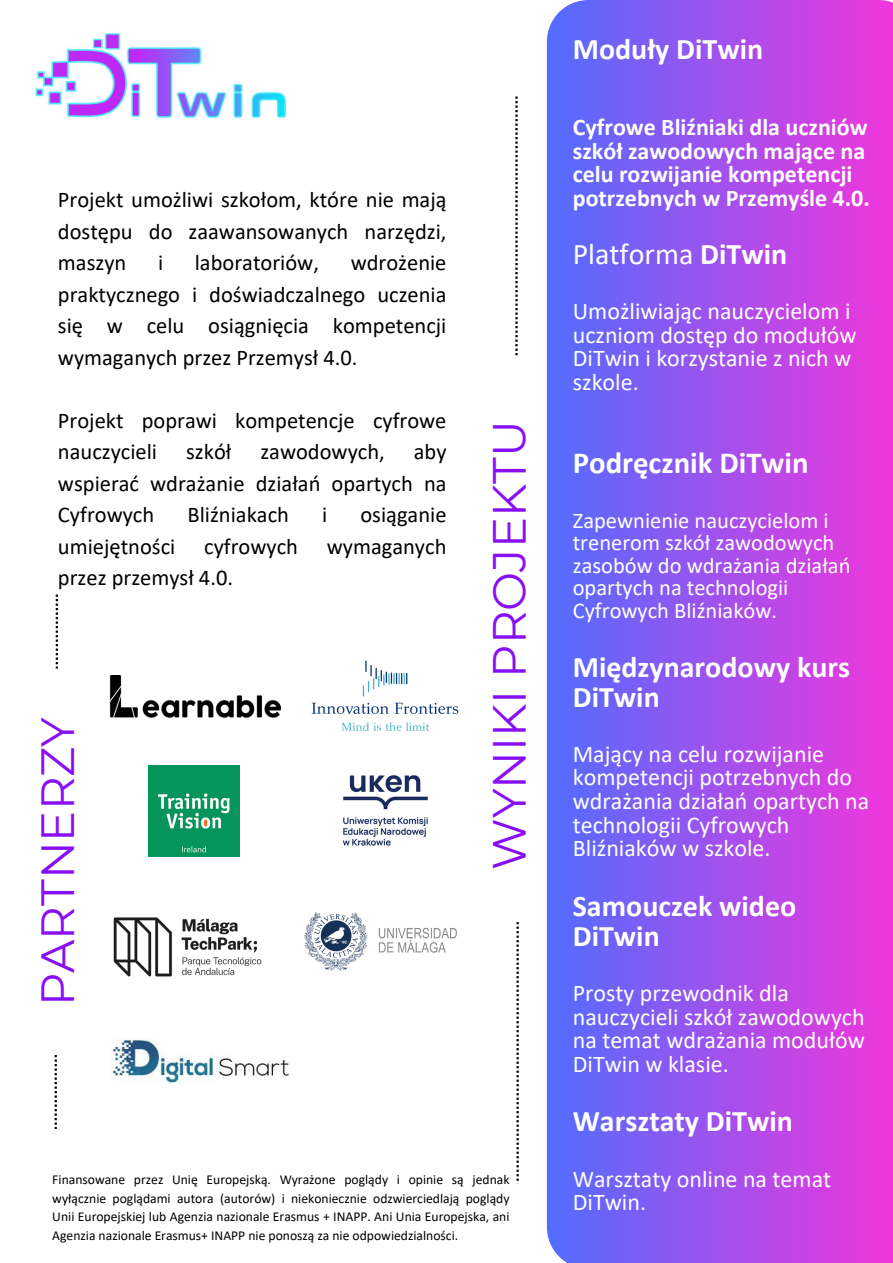
<style>
.page{position:relative;width:893px;height:1263px;background:#fff}
.page>*{position:absolute;margin:0;border:0;box-sizing:border-box;transform-origin:0 0}
.t1{font:46.5px "Montserrat";color:#880ff4}
.t2{font:700 30.75px "Calibri";color:#fff}
.t3{font:700 30px/29.8px "Calibri";color:#fff}
.t4{font:30px "Calibri";color:#fff}
.t5{font:24px/23.6px "Calibri";color:#fff}
.t6{font:700 24px/23.6px "Calibri";color:#fff}
.t7{font:22.5px/31.5px "Calibri";color:#000;text-align:justify}
.t8{font:22.5px/22.5px "Calibri";color:#fff}
.t9{font:13.65px/18.6px "Calibri";color:#000;text-align:justify}
.s1{font-weight:700}
</style>
<div class="page">
<img style="left:108px;top:675px;width:173px;height:43px">
<img style="left:304px;top:912px;width:153px;height:59px">
<img style="left:113px;top:917px;width:149px;height:60px">
<img style="left:342px;top:775px;width:86px;height:71px">
<img style="left:148px;top:765px;width:91px;height:91px">
<img style="left:110px;top:1038px;width:179px;height:45px">
<img style="left:311px;top:660px;width:148px;height:71px">
<svg style="left:516px;top:922px;width:3px;height:259px"></svg>
<svg style="left:56px;top:594px;width:2px;height:74px"></svg>
<svg style="left:515px;top:96px;width:2px;height:259px"></svg>
<svg style="left:547px;top:0;width:346px;height:1263px;background:#a151ed"></svg>
<img style="left:35px;top:33px;width:252px;height:85px">
<svg style="left:55px;top:1055px;width:2px;height:74px"></svg>
<h2 class="t7" style="left:58px;top:186px;width:390px">Projekt umożliwi szkołom, które nie mają dostępu do zaawansowanych narzędzi, maszyn</h2>
<h2 class="t7" style="left:158px;top:249px;width:7px">i</h2>
<h2 class="t7" style="left:195px;top:249px;width:126px">laboratoriów,</h2>
<h2 class="t7" style="left:58px;top:249px;width:390px;text-indent:293px">wdrożenie praktycznego i doświadczalnego uczenia się w celu osiągnięcia kompetencji wymaganych przez Przemysł 4.0.</h2>
<h3 class="t7" style="left:58px;top:406px;width:390px">Projekt poprawi kompetencje cyfrowe nauczycieli</h3>
<h3 class="t7" style="left:186px;top:438px;width:47px">szkół</h3>
<h3 class="t7" style="left:260px;top:438px;width:126px">zawodowych,</h3>
<h3 class="t7" style="left:58px;top:438px;width:390px;text-indent:356px">aby wspierać wdrażanie działań opartych na Cyfrowych</h3>
<h3 class="t7" style="left:187px;top:501px;width:103px">Bliźniakach</h3>
<h3 class="t7" style="left:322px;top:501px;width:7px">i</h3>
<h3 class="t7" style="left:360px;top:501px;width:88px">osiąganie</h3>
<h3 class="t7" style="left:58px;top:532px;width:119px">umiejętności</h3>
<h3 class="t7" style="left:204px;top:532px;width:95px">cyfrowych</h3>
<h3 class="t7" style="left:327px;top:532px;width:121px">wymaganych</h3>
<h3 class="t7" style="left:58px;top:564px;width:177px">przez przemysł 4.0.</h3>
<p class="t1" style="left:29px;top:1006px;width:291px;rotate:-90deg">PARTNERZY</p>
<p class="t1" style="left:481px;top:870px;width:451px;rotate:-90deg">WYNIKI PROJEKTU</p>
<p class="t9" style="left:52px;top:1171px;width:459px">Finansowane przez Unię Europejską. Wyrażone poglądy i opinie są jednak wyłącznie poglądami autora (autorów) i niekoniecznie odzwierciedlają poglądy Unii Europejskiej lub Agenzia nazionale Erasmus + INAPP. Ani Unia Europejska, ani Agenzia nazionale Erasmus+ INAPP nie ponoszą za nie odpowiedzialności.</p>
<p class="t3" style="left:573px;top:36px;width:192px">Moduły DiTwin</p>
<p class="t6" style="left:573px;top:117px;width:298px">Cyfrowe Bliźniaki dla uczniów szkół zawodowych mające na celu rozwijanie kompetencji potrzebnych w Przemyśle 4.0.</p>
<p class="t4" style="left:573px;top:241px;width:216px">Platforma <span class="s1">DiTwin</span></p>
<p class="t5" style="left:573px;top:301px;width:285px">Umożliwiając nauczycielom i uczniom dostęp do modułów<br>DiTwin i korzystanie z nich w szkole.</p>
<h2 class="t2" style="left:573px;top:450px;width:237px">Podręcznik DiTwin</h2>
<h3 class="t8" style="left:573px;top:511px;width:279px">Zapewnienie nauczycielom i trenerom szkół zawodowych zasobów do wdrażania działań opartych na technologii<br>Cyfrowych Bliźniaków.</h3>
<h3 class="t3" style="left:573px;top:654px;width:279px">Międzynarodowy kurs<br>DiTwin</h3>
<h2 class="t5" style="left:573px;top:744px;width:298px">Mający na celu rozwijanie kompetencji potrzebnych do wdrażania działań opartych na technologii Cyfrowych<br>Bliźniaków w szkole.</h2>
<h3 class="t3" style="left:573px;top:893px;width:225px">Samouczek wideo<br>DiTwin</h3>
<h2 class="t5" style="left:573px;top:983px;width:293px">Prosty przewodnik dla nauczycieli szkół zawodowych na temat wdrażania modułów<br>DiTwin w klasie.</h2>
<h3 class="t3" style="left:573px;top:1109px;width:222px">Warsztaty DiTwin</h3>
<h2 class="t5" style="left:573px;top:1169px;width:260px">Warsztaty online na temat<br>DiTwin.</h2>
</div>
